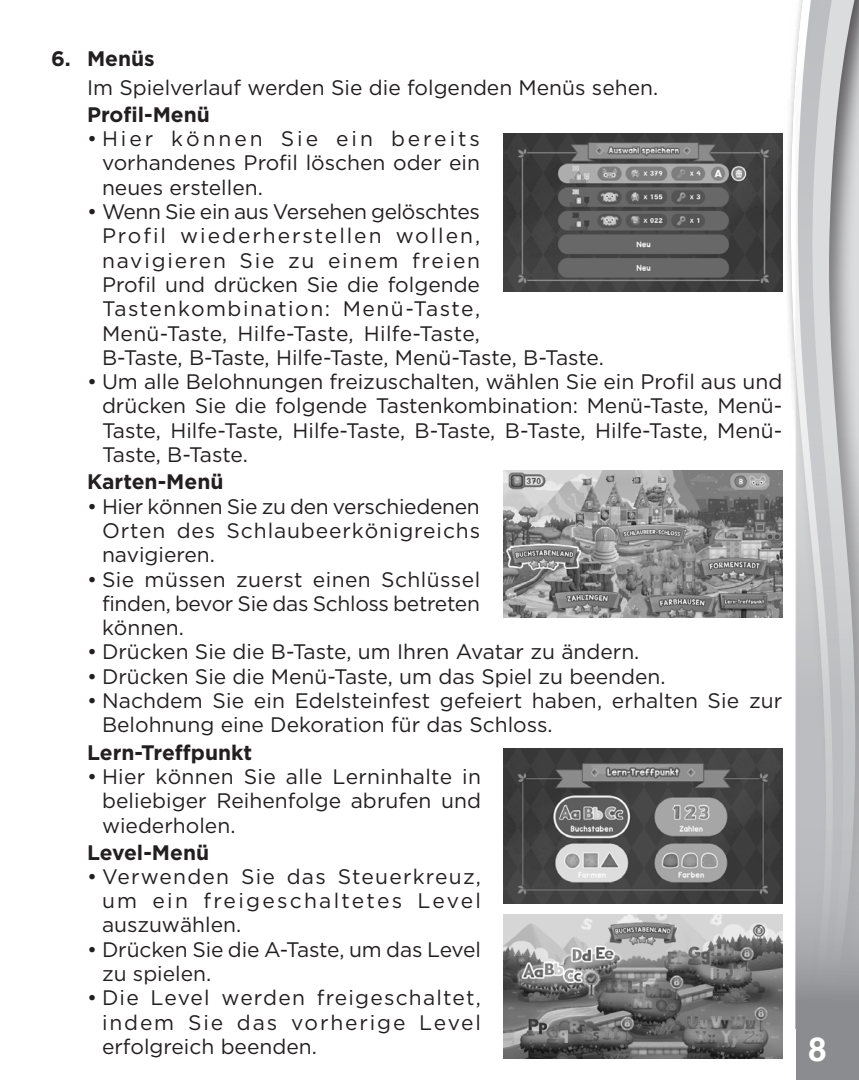
<style>
.page{position:relative;width:859px;height:1080px;background:#fff}
.page>*{position:absolute;margin:0;border:0;box-sizing:border-box;transform-origin:0 0}
.t1{font:700 33px "Helvetica";color:#fff}
.LF_text_02{font:21px/24.3px "Gotham HTF";color:#231f20;text-align:justify}
.LF_text_02-2{font:700 21px "Gotham HTF";color:#231f20}
.s1{font-style:inherit}
</style>
<div class="page">
<div style="left:783px;top:0;width:76px;height:1080px;background:#231f20;opacity:.75"></div>
<svg style="left:790px;top:0;width:5px;height:1029px"></svg>
<svg style="left:795px;top:0;width:64px;height:1080px;background:#bdbec1"></svg>
<div style="left:738px;top:1029px;width:57px;height:51px;background:#fff"></div>
<img style="left:503px;top:134px;width:279px;height:157px">
<img style="left:503px;top:471px;width:279px;height:147px">
<img style="left:504px;top:748px;width:278px;height:156px">
<img style="left:503px;top:914px;width:279px;height:145px">
<p class="LF_text_02-2" style="left:51px;top:47px;width:105px">6. Menüs</p>
<p class="LF_text_02" style="left:87px;top:75px;width:573px">Im Spielverlauf werden Sie die folgenden Menüs sehen.</p>
<p class="LF_text_02-2" style="left:87px;top:102px;width:124px">Profil-Menü</p>
<p class="LF_text_02" style="left:102px;top:126px;width:380px;text-indent:-15px">•Hier können Sie ein bereits vorhandenes Profil löschen oder ein neues erstellen.</p>
<p class="LF_text_02" style="left:102px;top:199px;width:503px;text-align:left;text-indent:-15px">• Wenn Sie ein aus Versehen gelöschtes<br>Profil wiederherstellen wollen, navigieren Sie zu einem freien<br>Profil und drücken Sie die folgende Tastenkombination: Menü-Taste, Menü-Taste, Hilfe-Taste, Hilfe-Taste,<br>B-Taste, B-Taste, Hilfe-Taste, Menü-Taste, B-Taste.</p>
<p class="LF_text_02" style="left:102px;top:369px;width:682px;text-indent:-15px">• Um alle Belohnungen freizuschalten, wählen Sie ein Profil aus und drücken Sie die folgende Tastenkombination: Menü-Taste, Menü-Taste, Hilfe-Taste, Hilfe-Taste, B-Taste, B-Taste, Hilfe-Taste, Menü-Taste, B-Taste.</p>
<p class="LF_text_02-2" style="left:87px;top:470px;width:138px">Karten-Menü</p>
<p class="LF_text_02" style="left:102px;top:494px;width:380px;text-indent:-15px">• Hier können Sie zu den verschiedenen Orten des Schlaubeerkönigreichs navigieren.</p>
<p class="LF_text_02" style="left:102px;top:567px;width:380px;text-indent:-15px">• Sie müssen zuerst einen Schlüssel finden, bevor Sie das Schloss betreten können.</p>
<p class="LF_text_02" style="left:87px;top:640px;width:554px">• Drücken Sie die B-Taste, um Ihren Avatar zu ändern.</p>
<p class="LF_text_02" style="left:87px;top:664px;width:580px">• Drücken Sie die Menü-Taste, um das Spiel zu beenden.</p>
<p class="LF_text_02" style="left:102px;top:688px;width:682px;text-indent:-15px">• Nachdem Sie ein Edelsteinfest gefeiert haben, erhalten Sie zur<br>Belohnung eine Dekoration für das Schloss.</p>
<p class="LF_text_02-2" style="left:87px;top:740px;width:167px">Lern-Treffpunkt</p>
<p class="LF_text_02" style="left:102px;top:764px;width:381px;text-indent:-15px">• Hier können Sie alle Lerninhalte in beliebiger Reihenfolge abrufen und wiederholen.</p>
<p class="LF_text_02-2" style="left:87px;top:840px;width:124px">Level-Menü</p>
<p class="LF_text_02" style="left:102px;top:864px;width:381px;text-indent:-15px">• Verwenden Sie das Steuerkreuz, um ein freigeschaltetes Level auszuwählen.</p>
<p class="LF_text_02" style="left:102px;top:937px;width:380px;text-indent:-15px">• Drücken Sie die A-Taste, um das Level zu spielen.</p>
<p class="LF_text_02" style="left:102px;top:985px;width:381px;text-indent:-15px">• Die Level werden freigeschaltet, indem Sie das vorherige Level erfolgreich beenden.</p>
<h1 class="t1" style="left:808px;top:1021px;width:34px">8 <sup>8</sup><span class="s1">8</span></h1>
</div>
